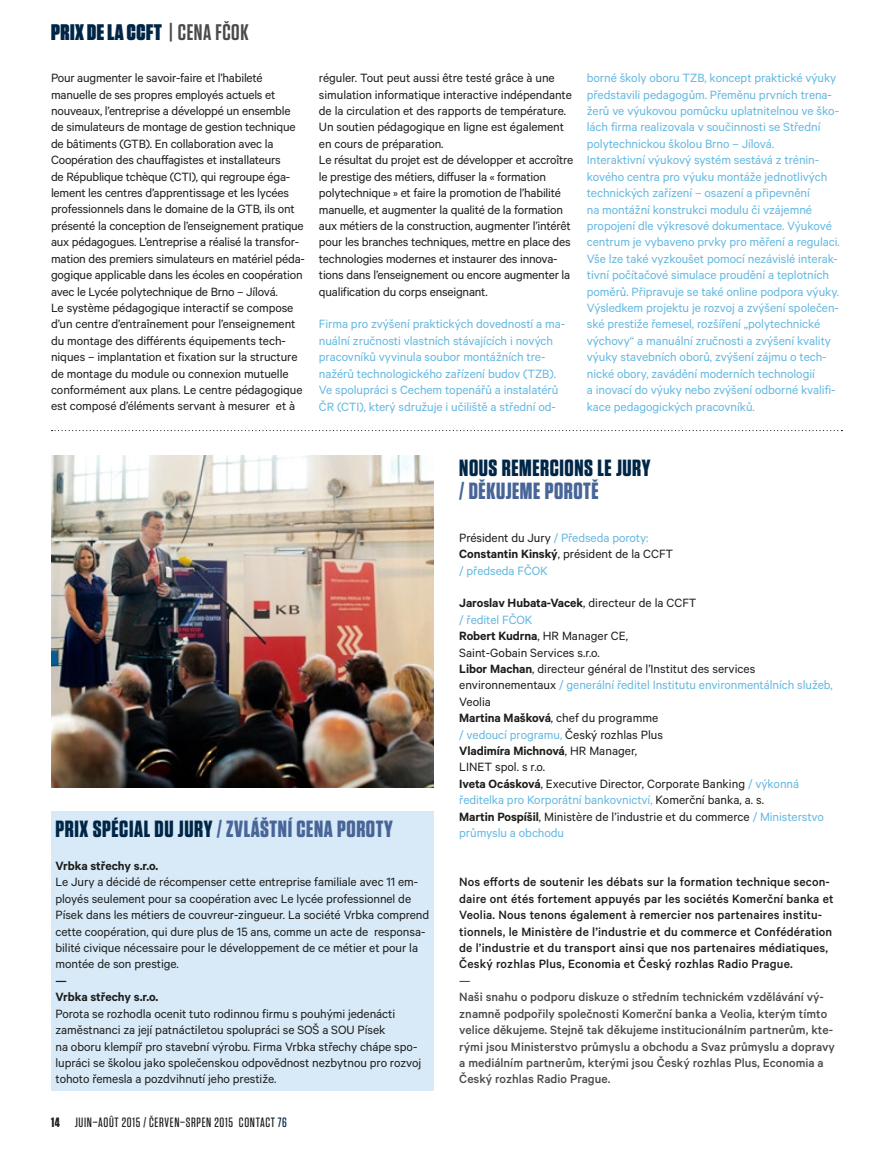
<style>
.page{position:relative;width:893px;height:1149px;background:#fff}
.page>*{position:absolute;margin:0;border:0;box-sizing:border-box;transform-origin:0 0}
.t1{font:700 23.4px "Tungsten";letter-spacing:.025em;color:#486598}
.t2{font:700 23.4px "Tungsten";letter-spacing:.025em;color:#002647}
.t3{font:900 22.5px "Tungsten";letter-spacing:.025em;color:#002647}
.t4{font:13.5px/16.4px "Calibre";letter-spacing:-.005em;color:#1d1d1b}
.t5{font:13.5px/16.4px "Calibre";letter-spacing:-.005em;color:#64b8e1}
.t6{font:500 13.5px/16.4px "Calibre";letter-spacing:.01em;color:#1d1d1b}
.t7{font:500 13.5px/16.4px "Calibre";color:#4a4a49}
.t8{font:500 13.5px "Tungsten";letter-spacing:.05em;color:#1d1d1b}
.t9{font:600 13.5px/16.4px "Calibre";letter-spacing:-.005em;color:#1d1d1b}
.s1{font-weight:700;color:#4a4a49}
.s2{font-weight:600;color:#4a4a49}
.s3{color:#002647}
.s4{font-weight:700}
.s5{color:#64b8e1}
.s6{font-weight:600}
</style>
<div class="page">
<img style="left:51px;top:455px;width:383px;height:332px">
<div style="left:51px;top:811px;width:383px;height:279px;background:#d8eaf8"></div>
<svg style="left:52px;top:430px;width:790px;height:1px"></svg>
<h2 class="t3" style="left:51px;top:20px;width:199px">PRIX DE LA CCFT <span class="s1">|</span> <span class="s2">CENA FČOK</span></h2>
<p class="t4" style="left:51px;top:69px;width:255px">Pour augmenter le savoir-faire et l’habileté manuelle de ses propres employés actuels et nouveaux, l’entreprise a développé un ensemble de simulateurs de montage de gestion technique de bâtiments (GTB). En collaboration avec la Coopération des chauffagistes et installateurs<br>de République tchèque (CTI), qui regroupe éga&shy;lement les centres d’apprentissage et les lycées professionnels dans le domaine de la GTB, ils ont présenté la conception de l’enseignement pratique aux pédagogues. L’entreprise a réalisé la transfor&shy;mation des premiers simulateurs en matériel péda&shy;gogique applicable dans les écoles en coopération avec le Lycée polytechnique de Brno – Jílová.<br>Le système pédagogique interactif se compose d’un centre d’entraînement pour l’enseignement du montage des différents équipements tech&shy;niques – implantation et fixation sur la structure de montage du module ou connexion mutuelle conformément aux plans. Le centre pédagogique est composé d’éléments servant à mesurer et à</p>
<p class="t4" style="left:319px;top:69px;width:256px">réguler. Tout peut aussi être testé grâce à une simulation informatique interactive indépendante de la circulation et des rapports de température.<br>Un soutien pédagogique en ligne est également en cours de préparation.<br>Le résultat du projet est de développer et accroître le prestige des métiers, diffuser la « formation polytechnique » et faire la promotion de l’habilité manuelle, et augmenter la qualité de la formation aux métiers de la construction, augmenter l’intérêt pour les branches techniques, mettre en place des technologies modernes et instaurer des innova&shy;tions dans l’enseignement ou encore augmenter la qualification du corps enseignant.</p>
<p class="t5" style="left:319px;top:315px;width:248px">Firma pro zvýšení praktických dovedností a ma&shy;nuální zručnosti vlastních stávajících i nových pracovníků vyvinula soubor montážních tre&shy;nažérů technologického zařízení budov (TZB).<br>Ve spolupráci s Cechem topenářů a instalatérů ČR (CTI), který sdružuje i učiliště a střední od-</p>
<p class="t5" style="left:587px;top:69px;width:254px">borné školy oboru TZB, koncept praktické výuky představili pedagogům. Přeměnu prvních trena&shy;žerů ve výukovou pomůcku uplatnitelnou ve ško&shy;lách firma realizovala v součinnosti se Střední polytechnickou školou Brno – Jílová.<br>Interaktivní výukový systém sestává z trénin&shy;kového centra pro výuku montáže jednotlivých technických zařízení – osazení a připevnění<br>na montážní konstrukci modulu či vzájemné propojení dle výkresové dokumentace. Výukové centrum je vybaveno prvky pro měření a regulaci.<br>Vše lze také vyzkoušet pomocí nezávislé interak&shy;tivní počítačové simulace proudění a teplotních poměrů. Připravuje se také online podpora výuky.<br>Výsledkem projektu je rozvoj a zvýšení společen&shy;ské prestiže řemesel, rozšíření „polytechnické výchovy“ a manuální zručnosti a zvýšení kvality výuky stavebních oborů, zvýšení zájmu o tech&shy;nické obory, zavádění moderních technologií<br>a inovací do výuky nebo zvýšení odborné kvalifi&shy;kace pedagogických pracovníků.</p>
<h1 class="t1" style="left:56px;top:816px;width:339px"><span class="s3">PRIX SPÉCIAL DU JURY</span> / ZVLÁŠTNÍ CENA POROTY</h1>
<p class="t9" style="left:56px;top:856px;width:104px">Vrbka střechy s.r.o.</p>
<p class="t4" style="left:56px;top:873px;width:375px">Le Jury a décidé de récompenser cette entreprise familiale avec 11 em&shy;ployés seulement pour sa coopération avec Le lycée professionnel de Písek dans les métiers de couvreur-zingueur. La société Vrbka comprend cette coopération, qui dure plus de 15 ans, comme un acte de responsa&shy;bilité civique nécessaire pour le développement de ce métier et pour la montée de son prestige.</p>
<p class="t9" style="left:56px;top:971px;width:104px">—<br>Vrbka střechy s.r.o.</p>
<p class="t4" style="left:56px;top:1004px;width:367px">Porota se rozhodla ocenit tuto rodinnou firmu s pouhými jedenácti zaměstnanci za její patnáctiletou spolupráci se SOŠ a SOU Písek<br>na oboru klempíř pro stavební výrobu. Firma Vrbka střechy chápe spo&shy;lupráci se školou jako společenskou odpovědnost nezbytnou pro rozvoj tohoto řemesla a pozdvihnutí jeho prestiže.</p>
<p class="t8" style="left:51px;top:1114px;width:237px"><span class="s4">14</span> JUIN–AOÛT 2015 / ČERVEN–SRPEN 2015 CONTACT <span class="s3">76</span></p>
<h1 class="t2" style="left:459px;top:455px;width:193px">NOUS REMERCIONS LE JURY</h1>
<h1 class="t1" style="left:459px;top:478px;width:141px">/ DĚKUJEME POROTĚ</h1>
<p class="t4" style="left:459px;top:528px;width:216px">Président du Jury <span class="s5">/ Předseda poroty:<br></span><span class="s6">Constantin Kinský</span>, président de la CCFT <span class="s5">/ předseda FČOK</span></p>
<p class="t4" style="left:459px;top:594px;width:375px"><span class="s6">Jaroslav Hubata-Vacek</span>, directeur de la CCFT<br><span class="s5">/ ředitel FČOK<br></span><span class="s6">Robert Kudrna</span>, HR Manager CE,<br>Saint-Gobain Services s.r.o.<br><span class="s6">Libor Machan</span>, directeur général de l’Institut des services environnementaux <span class="s5">/ generální ředitel Institutu environmentálních služeb, </span>Veolia<br><span class="s6">Martina Mašková</span>, chef du programme<br><span class="s5">/ vedoucí programu,</span> Český rozhlas Plus<br><span class="s6">Vladimíra Michnová</span>, HR Manager,<br>LINET spol. s r.o.<br><span class="s6">Iveta Ocásková</span>, Executive Director, Corporate Banking <span class="s5">/ výkonná ředitelka pro Korporátní bankovnictví,</span> Komerční banka, a. s.<br><span class="s6">Martin Pospíšil</span>, Ministère de l’industrie et du commerce <span class="s5">/ Ministerstvo průmyslu a obchodu</span></p>
<p class="t6" style="left:459px;top:873px;width:376px">Nos efforts de soutenir les débats sur la formation technique secon&shy;daire ont étés fortement appuyés par les sociétés Komerční banka et Veolia. Nous tenons également à remercier nos partenaires institu&shy;tionnels, le Ministère de l’industrie et du commerce et Confédération de l’industrie et du transport ainsi que nos partenaires médiatiques, Český rozhlas Plus, Economia et Český rozhlas Radio Prague.</p>
<p class="t7" style="left:459px;top:971px;width:377px">—<br>Naši snahu o podporu diskuze o středním technickém vzdělávání vý&shy;znamně podpořily společnosti Komerční banka a Veolia, kterým tímto velice děkujeme. Stejně tak děkujeme institucionálním partnerům, kte&shy;rými jsou Ministerstvo průmyslu a obchodu a Svaz průmyslu a dopravy a mediálním partnerům, kterými jsou Český rozhlas Plus, Economia a Český rozhlas Radio Prague.</p>
</div>
